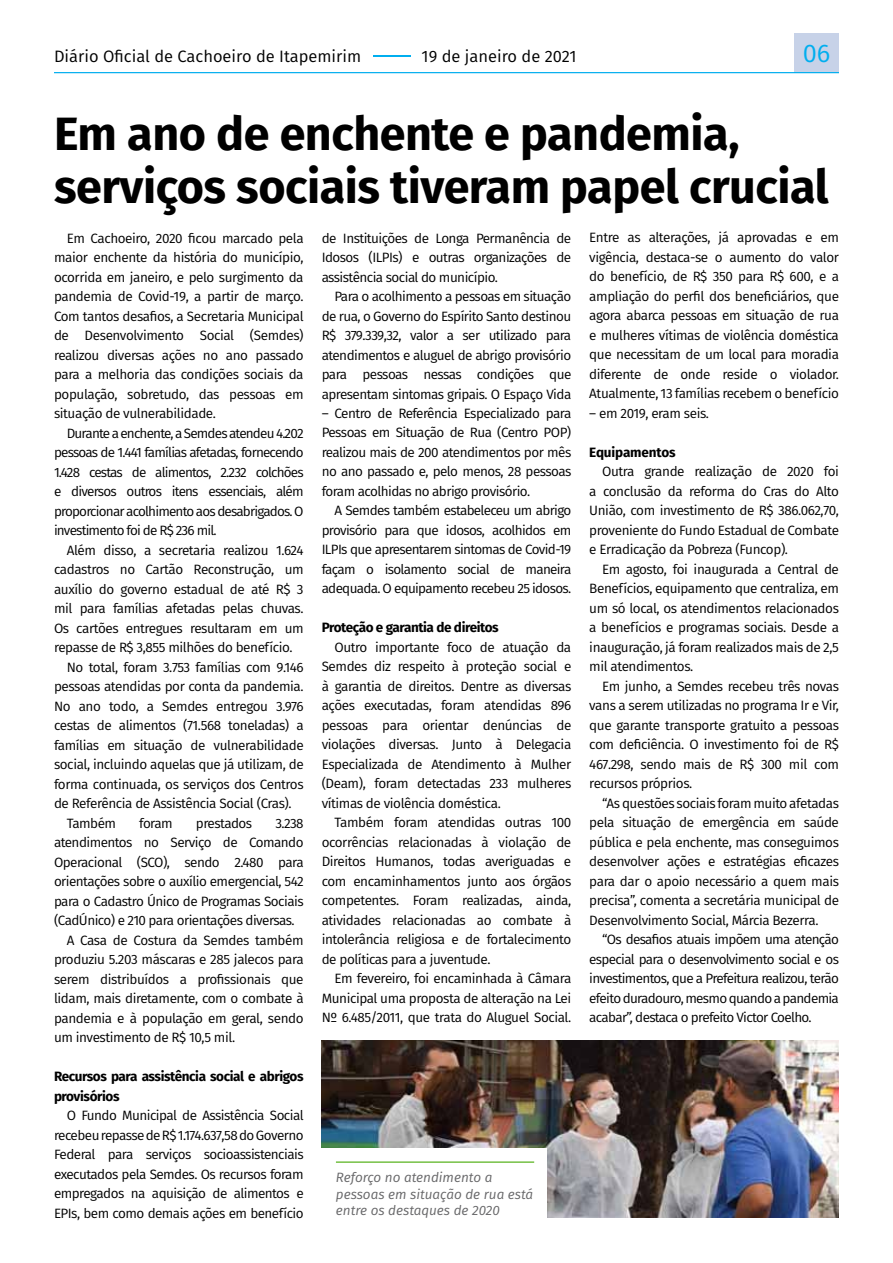
<style>
.page{position:relative;width:893px;height:1263px;background:#fff}
.page>*{position:absolute;margin:0;border:0;box-sizing:border-box;transform-origin:0 0}
.t1{font:700 46.65px/53.4px "Fira Sans";letter-spacing:-.01em;color:#000}
.t2{font:25.5px "Fira Sans";color:#00aeef}
.t3{font:16.5px "Fira Sans";color:#000}
.t4{font:13.5px/19.5px "Fira Sans";letter-spacing:-.035em;color:#000;text-align:justify}
.t5{font:700 13.5px/19.5px "Fira Sans";letter-spacing:-.03em;color:#000}
.t6{font:italic 13.5px/16.6px "Fira Sans";color:#666668}
.t7{font:700 13.5px "Fira Sans";letter-spacing:-.01em;color:#000}
.s1{color:#00aeef}
</style>
<div class="page">
<div style="left:794px;top:33px;width:45px;height:40px;background:#c7d2e8"></div>
<hr style="left:54px;top:72px;width:785px;height:1px;background:#00aeef">
<img style="left:322px;top:1041px;width:517px;height:177px">
<div style="left:321px;top:1148px;width:226px;height:71px;background:#fff"></div>
<hr style="left:336px;top:1161px;width:198px;height:2px;background:#75c044">
<p class="t3" style="left:54px;top:43px;width:524px">Diário Oficial de Cachoeiro de Itapemirim <span class="s1">–</span>19 de janeiro de 2021</p>
<h2 class="t2" style="left:803px;top:34px;width:29px">06</h2>
<h1 class="t1" style="left:54px;top:104px;width:776px">Em ano de enchente e pandemia, serviços sociais tiveram papel crucial</h1>
<p class="t4" style="left:54px;top:228px;width:251px;text-indent:13px">Em Cachoeiro, 2020 ficou marcado pela maior enchente da história do município, ocorrida em janeiro, e pelo surgimento da pandemia de Covid-19, a partir de março.<br>Com tantos desafios, a Secretaria Municipal de Desenvolvimento Social (Semdes) realizou diversas ações no ano passado para a melhoria das condições sociais da população, sobretudo, das pessoas em situação de vulnerabilidade.</p>
<p class="t4" style="left:54px;top:423px;width:251px;text-indent:13px">Durante a enchente, a Semdes atendeu 4.202 pessoas de 1.441 famílias afetadas, fornecendo 1.428 cestas de alimentos, 2.232 colchões e diversos outros itens essenciais, além proporcionar acolhimento aos desabrigados. O investimento foi de R$ 236 mil.</p>
<p class="t4" style="left:67px;top:540px;width:238px">Além disso, a secretaria realizou 1.624</p>
<p class="t4" style="left:54px;top:559px;width:251px">cadastros no Cartão Reconstrução, um</p>
<p class="t4" style="left:54px;top:579px;width:251px">auxílio do governo estadual de até R$ 3</p>
<p class="t4" style="left:54px;top:598px;width:251px">mil para famílias afetadas pelas chuvas.</p>
<p class="t4" style="left:54px;top:618px;width:251px">Os cartões entregues resultaram em um</p>
<p class="t4" style="left:54px;top:637px;width:240px">repasse de R$ 3,855 milhões do benefício.</p>
<p class="t4" style="left:67px;top:657px;width:238px">No total, foram 3.753 famílias com 9.146</p>
<p class="t4" style="left:54px;top:676px;width:251px">pessoas atendidas por conta da pandemia.</p>
<p class="t4" style="left:54px;top:696px;width:251px">No ano todo, a Semdes entregou 3.976</p>
<p class="t4" style="left:54px;top:715px;width:251px">cestas de alimentos (71.568 toneladas) a</p>
<p class="t4" style="left:54px;top:735px;width:251px">famílias em situação de vulnerabilidade</p>
<p class="t4" style="left:54px;top:754px;width:251px">social, incluindo aquelas que já utilizam, de</p>
<p class="t4" style="left:54px;top:774px;width:251px">forma continuada, os serviços dos Centros</p>
<p class="t4" style="left:54px;top:793px;width:239px">de Referência de Assistência Social (Cras).</p>
<p class="t4" style="left:67px;top:813px;width:51px">Também</p>
<p class="t4" style="left:139px;top:813px;width:35px">foram</p>
<p class="t4" style="left:196px;top:813px;width:58px">prestados</p>
<p class="t4" style="left:275px;top:813px;width:30px">3.238</p>
<p class="t4" style="left:54px;top:832px;width:251px">atendimentos no Serviço de Comando</p>
<p class="t4" style="left:54px;top:852px;width:251px">Operacional (SCO), sendo 2.480 para</p>
<p class="t4" style="left:54px;top:871px;width:251px">orientações sobre o auxílio emergencial, 542</p>
<p class="t4" style="left:54px;top:891px;width:251px">para o Cadastro Único de Programas Sociais</p>
<p class="t4" style="left:54px;top:910px;width:242px">(CadÚnico) e 210 para orientações diversas.</p>
<p class="t4" style="left:67px;top:930px;width:238px">A Casa de Costura da Semdes também</p>
<p class="t4" style="left:54px;top:949px;width:251px">produziu 5.203 máscaras e 285 jalecos para</p>
<p class="t4" style="left:54px;top:969px;width:251px">serem distribuídos a profissionais que</p>
<p class="t4" style="left:54px;top:988px;width:251px">lidam, mais diretamente, com o combate à</p>
<p class="t4" style="left:54px;top:1008px;width:251px">pandemia e à população em geral, sendo</p>
<p class="t4" style="left:54px;top:1027px;width:183px">um investimento de R$ 10,5 mil.</p>
<p class="t5" style="left:54px;top:1066px;width:251px">Recursos para assistência social e abrigos provisórios</p>
<p class="t4" style="left:54px;top:1105px;width:251px;text-indent:13px">O Fundo Municipal de Assistência Social recebeu repasse de R$ 1.174.637,58 do Governo Federal para serviços socioassistenciais executados pela Semdes. Os recursos foram empregados na aquisição de alimentos e EPIs, bem como demais ações em benefício</p>
<p class="t4" style="left:322px;top:228px;width:251px">de Instituições de Longa Permanência de Idosos (ILPIs) e outras organizações de assistência social do município.</p>
<p class="t4" style="left:322px;top:286px;width:251px;text-indent:13px">Para o acolhimento a pessoas em situação de rua, o Governo do Espírito Santo destinou R$ 379.339,32, valor a ser utilizado para atendimentos e aluguel de abrigo provisório para pessoas nessas condições que apresentam sintomas gripais. O Espaço Vida</p>
<p class="t4" style="left:322px;top:403px;width:251px">– Centro de Referência Especializado para Pessoas em Situação de Rua (Centro POP) realizou mais de 200 atendimentos por mês no ano passado e, pelo menos, 28 pessoas foram acolhidas no abrigo provisório.</p>
<p class="t4" style="left:322px;top:501px;width:251px;text-indent:13px">A Semdes também estabeleceu um abrigo provisório para que idosos, acolhidos em ILPIs que apresentarem sintomas de Covid-19 façam o isolamento social de maneira adequada. O equipamento recebeu 25 idosos.</p>
<p class="t5" style="left:322px;top:617px;width:179px">Proteção e garantia de direitos</p>
<p class="t4" style="left:322px;top:637px;width:251px;text-indent:13px">Outro importante foco de atuação da Semdes diz respeito à proteção social e à garantia de direitos. Dentre as diversas ações executadas, foram atendidas 896 pessoas para orientar denúncias de violações diversas. Junto à Delegacia Especializada de Atendimento à Mulher (Deam), foram detectadas 233 mulheres vítimas de violência doméstica.</p>
<p class="t4" style="left:322px;top:813px;width:251px;text-indent:13px">Também foram atendidas outras 100 ocorrências relacionadas à violação de Direitos Humanos, todas averiguadas e com encaminhamentos junto aos órgãos competentes. Foram realizadas, ainda, atividades relacionadas ao combate à intolerância religiosa e de fortalecimento de políticas para a juventude.</p>
<p class="t4" style="left:322px;top:969px;width:251px;text-indent:13px">Em fevereiro, foi encaminhada à Câmara Municipal uma proposta de alteração na Lei Nº 6.485/2011, que trata do Aluguel Social.</p>
<p class="t4" style="left:589px;top:228px;width:251px">Entre as alterações, já aprovadas e em vigência, destaca-se o aumento do valor do benefício, de R$ 350 para R$ 600, e a ampliação do perfil dos beneficiários, que agora abarca pessoas em situação de rua e mulheres vítimas de violência doméstica que necessitam de um local para moradia diferente de onde reside o violador.<br>Atualmente, 13 famílias recebem o benefício</p>
<p class="t4" style="left:589px;top:403px;width:121px">– em 2019, eram seis.</p>
<p class="t7" style="left:589px;top:441px;width:88px">Equipamentos</p>
<p class="t4" style="left:589px;top:461px;width:251px;text-indent:13px">Outra grande realização de 2020 foi a conclusão da reforma do Cras do Alto União, com investimento de R$ 386.062,70, proveniente do Fundo Estadual de Combate e Erradicação da Pobreza (Funcop).</p>
<p class="t4" style="left:589px;top:559px;width:251px;text-indent:13px">Em agosto, foi inaugurada a Central de Benefícios, equipamento que centraliza, em um só local, os atendimentos relacionados a benefícios e programas sociais. Desde a inauguração, já foram realizados mais de 2,5 mil atendimentos.</p>
<p class="t4" style="left:589px;top:676px;width:251px;text-indent:13px">Em junho, a Semdes recebeu três novas vans a serem utilizadas no programa Ir e Vir, que garante transporte gratuito a pessoas com deficiência. O investimento foi de R$ 467.298, sendo mais de R$ 300 mil com recursos próprios.</p>
<p class="t4" style="left:589px;top:793px;width:251px;text-indent:13px">“As questões sociais foram muito afetadas pela situação de emergência em saúde pública e pela enchente, mas conseguimos desenvolver ações e estratégias eficazes para dar o apoio necessário a quem mais precisa”, comenta a secretária municipal de Desenvolvimento Social, Márcia Bezerra.</p>
<p class="t4" style="left:589px;top:929px;width:251px;text-indent:13px">“Os desafios atuais impõem uma atenção especial para o desenvolvimento social e os investimentos, que a Prefeitura realizou, terão efeito duradouro, mesmo quando a pandemia acabar”, destaca o prefeito Victor Coelho.</p>
<p class="t6" style="left:336px;top:1169px;width:199px">Reforço no atendimento a pessoas em situação de rua está entre os destaques de 2020</p>
</div>
